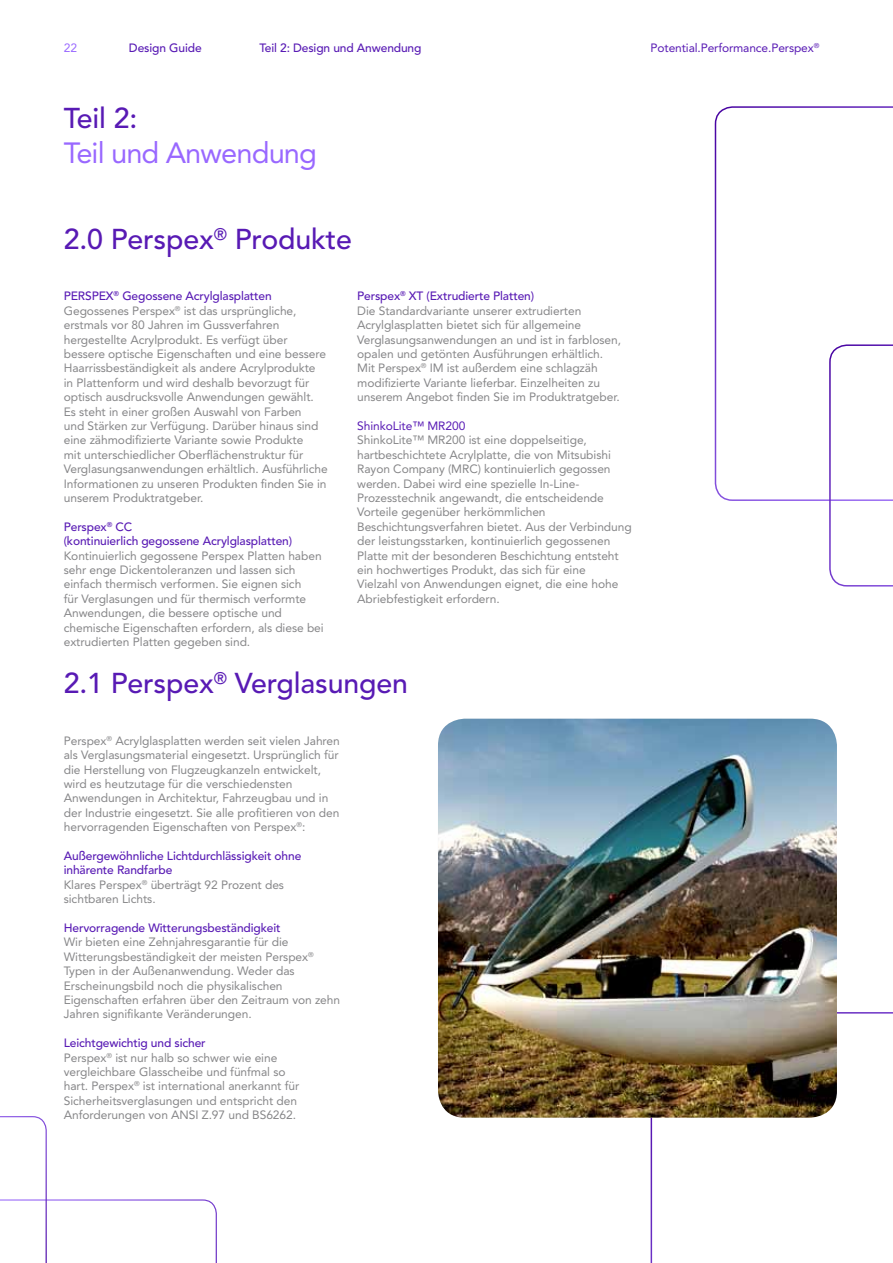
<style>
.page{position:relative;width:893px;height:1263px;background:#fff}
.page>*{position:absolute;margin:0;border:0;box-sizing:border-box;transform-origin:0 0}
.t1{font:29.1px "Avenir LT Std";letter-spacing:-.03em;color:#9968ff}
.t2{font:500 28.5px "Avenir LT Std";letter-spacing:-.005em;color:#581ab4}
.t3{font:12px/14.4px "Avenir LT Std";letter-spacing:-.005em;color:#868688}
.t4{font:500 12px/14.4px "Avenir LT Std";letter-spacing:-.01em;color:#581ab4}
.t5{font:12px "Avenir LT Std";letter-spacing:-.01em;color:#581ab4}
.t6{font:12px "Avenir LT Std";color:#9968ff}
.t7{font:7.05px "Avenir LT Std";color:#581ab4}
.s1{font-weight:500;color:#581ab4}
.s2{font-weight:400;color:#868688}
</style>
<div class="page">
<svg style="left:0;top:1116px;width:217px;height:147px"></svg>
<svg style="left:651px;top:1012px;width:242px;height:251px"></svg>
<img style="left:438px;top:719px;width:399px;height:399px">
<svg style="left:715px;top:106px;width:178px;height:395px"></svg>
<svg style="left:829px;top:344px;width:64px;height:242px"></svg>
<p class="t6" style="left:64px;top:40px;width:15px">22</p>
<p class="t5" style="left:651px;top:40px;width:165px">Potential.Performance.Perspex</p>
<p class="t4" style="left:129px;top:41px;width:74px">Design Guide</p>
<p class="t7" style="left:814px;top:41px;width:7px">®</p>
<p class="t4" style="left:259px;top:41px;width:164px">Teil 2: Design und Anwendung</p>
<h2 class="t2" style="left:64px;top:102px;width:75px">Teil 2:</h2>
<h1 class="t1" style="left:64px;top:136px;width:255px">Teil und Anwendung</h1>
<h2 class="t2" style="left:64px;top:223px;width:290px">2.0 Perspex<sup>®</sup> Produkte</h2>
<p class="t3" style="left:64px;top:289px;width:266px"><span class="s1">PERSPEX</span><sup>®</sup> <span class="s1">Gegossene Acrylglasplatten </span>Gegossenes Perspex<sup>®</sup> ist das ursprüngliche, erstmals vor 80 Jahren im Gussverfahren hergestellte Acrylprodukt. Es verfügt über bessere optische Eigenschaften und eine bessere Haarrissbeständigkeit als andere Acrylprodukte in Plattenform und wird deshalb bevorzugt für optisch ausdrucksvolle Anwendungen gewählt.<br>Es steht in einer großen Auswahl von Farben<br>und Stärken zur Verfügung. Darüber hinaus sind eine zähmodifizierte Variante sowie Produkte<br>mit unterschiedlicher Oberflächenstruktur für Verglasungsanwendungen erhältlich. Ausführliche Informationen zu unseren Produkten finden Sie in unserem Produktratgeber.</p>
<p class="t4" style="left:64px;top:520px;width:230px">Perspex<sup>®</sup> CC<br>(kontinuierlich gegossene Acrylglasplatten)</p>
<p class="t3" style="left:64px;top:548px;width:261px">Kontinuierlich gegossene Perspex Platten haben sehr enge Dickentoleranzen und lassen sich einfach thermisch verformen. Sie eignen sich<br>für Verglasungen und für thermisch verformte Anwendungen, die bessere optische und chemische Eigenschaften erfordern, als diese bei extrudierten Platten gegeben sind.</p>
<p class="t3" style="left:357px;top:289px;width:265px"><span class="s1">Perspex</span><sup>®</sup> <span class="s1">XT (Extrudierte Platten)<br></span>Die Standardvariante unserer extrudierten Acrylglasplatten bietet sich für allgemeine Verglasungsanwendungen an und ist in farblosen, opalen und getönten Ausführungen erhältlich.<br>Mit Perspex<sup>®</sup> IM ist außerdem eine schlagzäh modifizierte Variante lieferbar. Einzelheiten zu unserem Angebot finden Sie im Produktratgeber.</p>
<p class="t5" style="left:357px;top:419px;width:110px">ShinkoLite™ MR200</p>
<p class="t3" style="left:357px;top:433px;width:276px">ShinkoLite™ MR200 ist eine doppelseitige, hartbeschichtete Acrylplatte, die von Mitsubishi Rayon Company (MRC) kontinuierlich gegossen werden. Dabei wird eine spezielle In-Line-Prozesstechnik angewandt, die entscheidende Vorteile gegenüber herkömmlichen Beschichtungsverfahren bietet. Aus der Verbindung der leistungsstarken, kontinuierlich gegossenen Platte mit der besonderen Beschichtung entsteht ein hochwertiges Produkt, das sich für eine<br>Vielzahl von Anwendungen eignet, die eine hohe Abriebfestigkeit erfordern.</p>
<h2 class="t2" style="left:64px;top:667px;width:346px">2.1 Perspex<sup>®</sup> Verglasungen</h2>
<p class="t3" style="left:64px;top:733px;width:278px">Perspex<sup>®</sup> Acrylglasplatten werden seit vielen Jahren als Verglasungsmaterial eingesetzt. Ursprünglich für die Herstellung von Flugzeugkanzeln entwickelt, wird es heutzutage für die verschiedensten Anwendungen in Architektur, Fahrzeugbau und in der Industrie eingesetzt. Sie alle profitieren von den hervorragenden Eigenschaften von Perspex<sup>®</sup>:</p>
<p class="t4" style="left:64px;top:849px;width:239px">Außergewöhnliche Lichtdurchlässigkeit ohne inhärente Randfarbe<br><span class="s2">Klares Perspex</span><sup>®</sup> <span class="s2">überträgt 92 Prozent des sichtbaren Lichts.</span></p>
<p class="t4" style="left:64px;top:921px;width:218px">Hervorragende Witterungsbeständigkeit</p>
<p class="t3" style="left:64px;top:935px;width:278px">Wir bieten eine Zehnjahresgarantie für die Witterungsbeständigkeit der meisten Perspex<sup>® </sup>Typen in der Außenanwendung. Weder das Erscheinungsbild noch die physikalischen Eigenschaften erfahren über den Zeitraum von zehn Jahren signifikante Veränderungen.</p>
<p class="t3" style="left:64px;top:1036px;width:237px"><span class="s1">Leichtgewichtig und sicher<br></span>Perspex<sup>®</sup> ist nur halb so schwer wie eine vergleichbare Glasscheibe und fünfmal so hart. Perspex<sup>®</sup> ist international anerkannt für Sicherheitsverglasungen und entspricht den Anforderungen von ANSI Z.97 und BS6262.</p>
</div>
